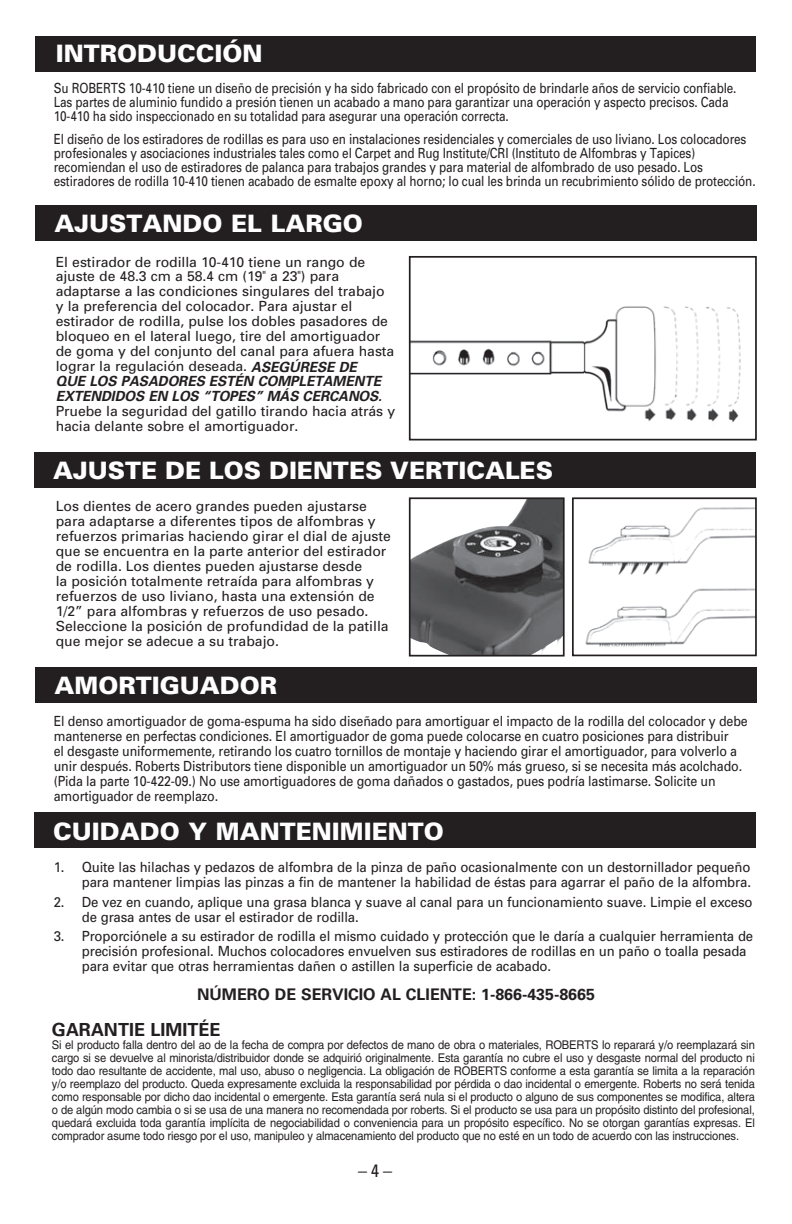
<style>
.page{position:relative;width:792px;height:1224px;background:#fff}
.page>*{position:absolute;margin:0;border:0;box-sizing:border-box;transform-origin:0 0}
.t1{font:900 24px "Univers";color:#fff}
.t2{font:700 18px "Univers";color:#231f20}
.t3{font:condensed 18px "Univers";color:#231f20}
.t4{font:700 16px "Univers";color:#231f20}
.t5{font:14px/15px "Univers";letter-spacing:-.01em;color:#231f20}
.t6{font:14px/14px "Univers";letter-spacing:-.01em;color:#231f20;scale:.84 1}
.t7{font:14px/15px "Univers";letter-spacing:-.01em;color:#231f20;scale:.94 1}
.t8{font:14px/15px "Univers";letter-spacing:-.01em;color:#231f20;scale:.89 1}
.t9{font:12px/13px "Helvetica";letter-spacing:-.01em;color:#231f20;text-align:justify;scale:.93 1}
.s1{font-stretch:condensed}
.s2{font-weight:700;font-style:italic}
</style>
<div class="page">
<div style="left:35px;top:36px;width:720px;height:35px;background:#231f20"></div>
<div style="left:36px;top:205px;width:721px;height:36px;background:#231f20"></div>
<div style="left:34px;top:452px;width:721px;height:35px;background:#231f20"></div>
<div style="left:36px;top:667px;width:721px;height:35px;background:#231f20"></div>
<div style="left:34px;top:813px;width:721px;height:35px;background:#231f20"></div>
<img style="left:412px;top:500px;width:150px;height:154px">
<div style="left:409px;top:497px;width:156px;height:160px;border:2px solid #231f20"></div>
<img style="left:585px;top:507px;width:169px;height:140px">
<div style="left:572px;top:497px;width:185px;height:159px;border:2px solid #231f20"></div>
<img style="left:412px;top:306px;width:329px;height:117px">
<div style="left:409px;top:256px;width:348px;height:184px;border:2px solid #231f20"></div>
<h1 class="t1" style="left:56px;top:38px;width:208px">INTRODUCCIÓN</h1>
<p class="t6" style="left:54px;top:81px;width:814px">Su ROBERTS 10-410 tiene un diseño de precisión y ha sido fabricado con el propósito de brindarle años de servicio confiable.<br>Las partes de aluminio fundido a presión tienen un acabado a mano para garantizar una operación y aspecto precisos. Cada<br>10-410 ha sido inspeccionado en su totalidad para asegurar una operación correcta.</p>
<p class="t6" style="left:54px;top:132px;width:837px">El diseño de los estiradores de rodillas es para uso en instalaciones residenciales y comerciales de uso liviano. Los colocadores profesionales y asociaciones industriales tales como el Carpet and Rug Institute/CRI (Instituto de Alfombras y Tapices) recomiendan el uso de estiradores de palanca para trabajos grandes y para material de alfombrado de uso pesado. Los estiradores de rodilla 10-410 tienen acabado de esmalte epoxy al horno; lo cual les brinda un recubrimiento sólido de protección.</p>
<h1 class="t1" style="left:55px;top:209px;width:310px">AJUSTANDO EL LARGO</h1>
<p class="t5" style="left:56px;top:254px;width:340px">El estirador de rodilla 10-410 tiene un rango de ajuste de 48.3 cm a 58.4 cm (19<span class="s1">"</span> a 23<span class="s1">"</span>) para adaptarse a las condiciones singulares del trabajo y la preferencia del colocador. Para ajustar el estirador de rodilla, pulse los dobles pasadores de bloqueo en el lateral luego, tire del amortiguador de goma y del conjunto del canal para afuera hasta lograr la regulación deseada. <span class="s2">ASEGÚRESE DE<br>QUE LOS PASADORES ESTÉN COMPLETAMENTE EXTENDIDOS EN LOS “TOPES” MÁS CERCANOS.</span></p>
<p class="t5" style="left:56px;top:404px;width:341px">Pruebe la seguridad del gatillo tirando hacia atrás y hacia delante sobre el amortiguador.</p>
<h1 class="t1" style="left:53px;top:456px;width:501px">AJUSTE DE LOS DIENTES VERTICALES</h1>
<p class="t5" style="left:56px;top:498px;width:337px">Los dientes de acero grandes pueden ajustarse para adaptarse a diferentes tipos de alfombras y refuerzos primarias haciendo girar el dial de ajuste que se encuentra en la parte anterior del estirador de rodilla. Los dientes pueden ajustarse desde<br>la posición totalmente retraída para alfombras y refuerzos de uso liviano, hasta una extensión de 1/2” para alfombras y refuerzos de uso pesado.<br>Seleccione la posición de profundidad de la patilla que mejor se adecue a su trabajo.</p>
<h1 class="t1" style="left:55px;top:671px;width:224px">AMORTIGUADOR</h1>
<p class="t8" style="left:54px;top:713px;width:781px">El denso amortiguador de goma-espuma ha sido diseñado para amortiguar el impacto de la rodilla del colocador y debe mantenerse en perfectas condiciones. El amortiguador de goma puede colocarse en cuatro posiciones para distribuir<br>el desgaste uniformemente, retirando los cuatro tornillos de montaje y haciendo girar el amortiguador, para volverlo a unir después. Roberts Distributors tiene disponible un amortiguador un 50% más grueso, si se necesita más acolchado. (Pida la parte 10-422-09.) No use amortiguadores de goma dañados o gastados, pues podría lastimarse. Solicite un amortiguador de reemplazo.</p>
<h1 class="t1" style="left:53px;top:816px;width:392px">CUIDADO Y MANTENIMIENTO</h1>
<p class="t7" style="left:54px;top:859px;width:743px;text-align:right">1. Quite las hilachas y pedazos de alfombra de la pinza de paño ocasionalmente con un destornillador pequeño para mantener limpias las pinzas a fin de mantener la habilidad de éstas para agarrar el paño de la alfombra.</p>
<p class="t7" style="left:82px;top:894px;width:715px;text-indent:-28px">2. De vez en cuando, aplique una grasa blanca y suave al canal para un funcionamiento suave. Limpie el exceso de grasa antes de usar el estirador de rodilla.</p>
<p class="t7" style="left:82px;top:929px;width:716px;text-indent:-28px">3. Proporciónele a su estirador de rodilla el mismo cuidado y protección que le daría a cualquier herramienta de precisión profesional. Muchos colocadores envuelven sus estiradores de rodillas en un paño o toalla pesada para evitar que otras herramientas dañen o astillen la superficie de acabado.</p>
<h3 class="t4" style="left:197px;top:985px;width:399px">NÚMERO DE SERVICIO AL CLIENTE: 1-866-435-8665</h3>
<h2 class="t2" style="left:52px;top:1019px;width:170px">GARANTIE LIMITÉE</h2>
<p class="t9" style="left:52px;top:1038px;width:757px">Si el producto falla dentro del ao de la fecha de compra por defectos de mano de obra o materiales, ROBERTS lo reparará y/o reemplazará sin cargo si se devuelve al minorista/distribuidor donde se adquirió originalmente. Esta garantía no cubre el uso y desgaste normal del producto ni todo dao resultante de accidente, mal uso, abuso o negligencia. La obligación de ROBERTS conforme a esta garantía se limita a la reparación y/o reemplazo del producto. Queda expresamente excluida la responsabilidad por pérdida o dao incidental o emergente. Roberts no será tenida como responsable por dicho dao incidental o emergente. Esta garantía será nula si el producto o alguno de sus componentes se modifica, altera o de algún modo cambia o si se usa de una manera no recomendada por roberts. Si el producto se usa para un propósito distinto del profesional, quedará excluida toda garantía implícita de negociabilidad o conveniencia para un propósito específico. No se otorgan garantías expresas. El comprador asume todo riesgo por el uso, manipuleo y almacenamiento del producto que no esté en un todo de acuerdo con las instrucciones.</p>
<h2 class="t3" style="left:358px;top:1159px;width:35px">– 4 –</h2>
</div>
